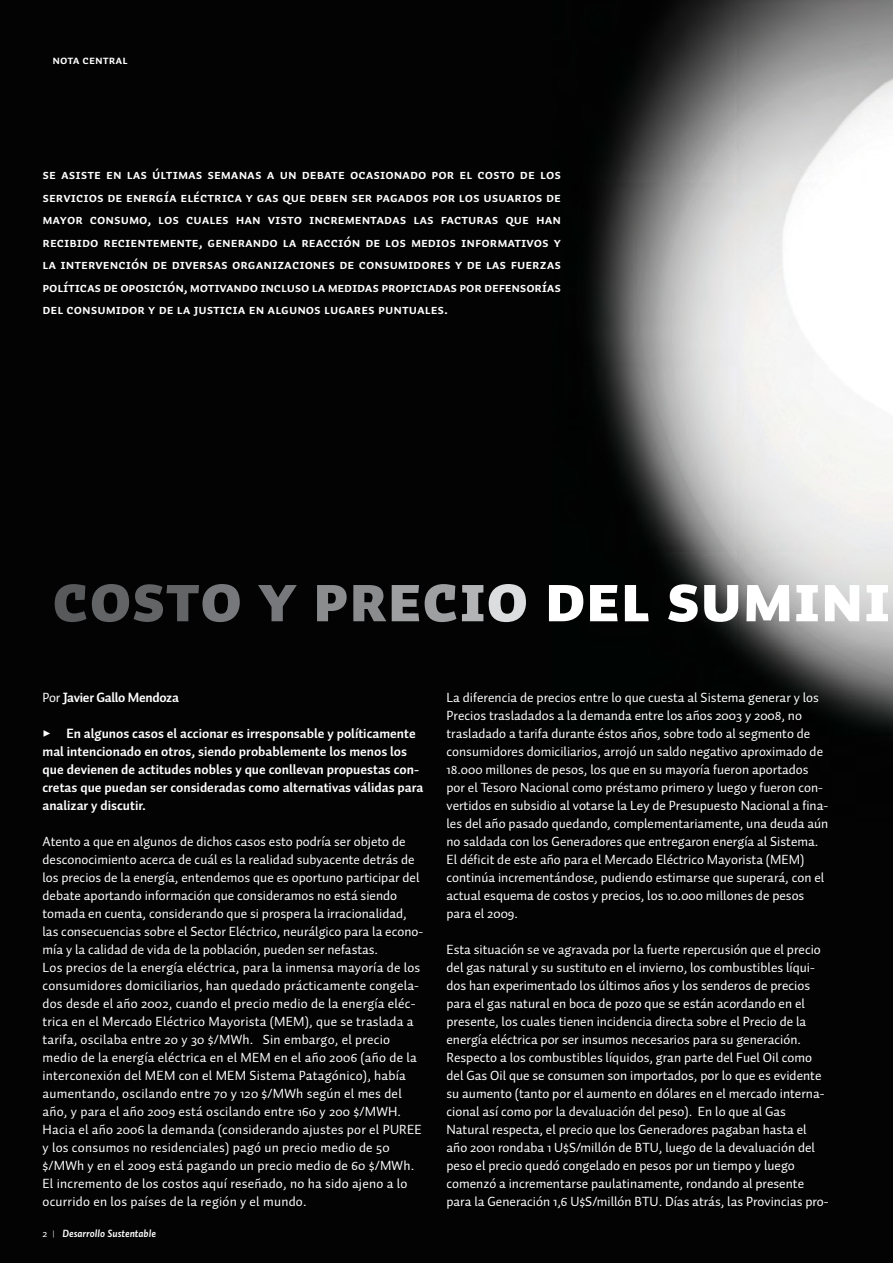
<style>
.page{position:relative;width:893px;height:1263px;background:#fff}
.page>*{position:absolute;margin:0;border:0;box-sizing:border-box;transform-origin:0 0}
.t1{font:67.5px "Auto 1 Black Sm Cp";color:#fff}
.t2{font:13.5px/18px "Auto 1";color:#fff}
.t3{font:13.5px/22.5px "Auto 1 Bold Sm Cp";color:#fff;text-align:justify}
.t4{font:700 13.5px/18px "Auto 1";color:#fff}
.t5{font:700 13.5px "Auto 1";letter-spacing:-.02em;color:#fff}
.t6{font:12px "Auto 1 Bold Sm Cp";color:#fff}
.t7{font:italic 700 10.5px "Auto 1";color:#fff}
.s1{color:#58595b}
.s2{color:#636466}
.s3{color:#77787b}
.s4{color:#8a8c8e}
.s5{color:#9d9fa1}
.s6{color:#b2b4b6}
.s7{color:#dcddde}
.s8{font-weight:400}
.s9{font-family:"FF Dingbests";font-weight:400}
.s10{font-weight:400;font-style:normal}
.s11{font-weight:400;font-style:normal;font-size:7.5px}
</style>
<div class="page">
<img style="left:0;top:0;width:893px;height:1263px">
<p class="t6" style="left:52px;top:53px;width:77px">nota central</p>
<p class="t3" style="left:43px;top:163px;width:520px">Se asiste en las últimas semanas a un debate ocasionado por el costo de los servicios de energía eléctrica y gas que deben ser pagados por los usuarios de mayor consumo, los cuales han visto incrementadas las facturas que han recibido recientemente, generando la reacción de los medios informativos y la intervención de diversas organizaciones de consumidores y de las fuerzas políticas de oposición, motivando incluso la medidas propiciadas por defensorías del consumidor y de la Justicia en algunos lugares puntuales.</p>
<h1 class="t1" style="left:52px;top:558px;width:840px"><span class="s1">C</span><span class="s2">OST</span><span class="s3">O Y</span> <span class="s4">PR</span><span class="s5">EC</span><span class="s6">I</span><span class="s7">O</span> DEL SUMINI</h1>
<p class="t5" style="left:43px;top:692px;width:138px"><span class="s8">Por</span> Javier Gallo Mendoza</p>
<p class="t4" style="left:43px;top:726px;width:382px"><span class="s9">&gt;</span> En algunos casos el accionar es irresponsable y políticamente mal intencionado en otros, siendo probablemente los menos los que devienen de actitudes nobles y que conllevan propuestas con&shy;cretas que puedan ser consideradas como alternativas válidas para analizar y discutir.</p>
<p class="t2" style="left:43px;top:834px;width:382px">Atento a que en algunos de dichos casos esto podría ser objeto de desconocimiento acerca de cuál es la realidad subyacente detrás de los precios de la energía, entendemos que es oportuno participar del debate aportando información que consideramos no está siendo tomada en cuenta, considerando que si prospera la irracionalidad, las consecuencias sobre el Sector Eléctrico, neurálgico para la econo&shy;mía y la calidad de vida de la población, pueden ser nefastas.<br>Los precios de la energía eléctrica, para la inmensa mayoría de los consumidores domiciliarios, han quedado prácticamente congela&shy;dos desde el año 2002, cuando el precio medio de la energía eléc&shy;trica en el Mercado Eléctrico Mayorista (MEM), que se traslada a tarifa, oscilaba entre 20 y 30 $/MWh. Sin embargo, el precio medio de la energía eléctrica en el MEM en el año 2006 (año de la interconexión del MEM con el MEM Sistema Patagónico), había aumentando, oscilando entre 70 y 120 $/MWh según el mes del año, y para el año 2009 está oscilando entre 160 y 200 $/MWH.<br>Hacia el año 2006 la demanda (considerando ajustes por el PUREE y los consumos no residenciales) pagó un precio medio de 50 $/MWh y en el 2009 está pagando un precio medio de 60 $/MWh.<br>El incremento de los costos aquí reseñado, no ha sido ajeno a lo ocurrido en los países de la región y el mundo.</p>
<p class="t7" style="left:43px;top:1230px;width:115px"><span class="s10">2</span> <span class="s11">|</span> Desarrollo Sustentable</p>
<p class="t2" style="left:446px;top:690px;width:383px">La diferencia de precios entre lo que cuesta al Sistema generar y los Precios trasladados a la demanda entre los años 2003 y 2008, no trasladado a tarifa durante éstos años, sobre todo al segmento de consumidores domiciliarios, arrojó un saldo negativo aproximado de 18.000 millones de pesos, los que en su mayoría fueron aportados por el Tesoro Nacional como préstamo primero y luego y fueron con&shy;vertidos en subsidio al votarse la Ley de Presupuesto Nacional a fina&shy;les del año pasado quedando, complementariamente, una deuda aún no saldada con los Generadores que entregaron energía al Sistema.<br>El déficit de este año para el Mercado Eléctrico Mayorista (MEM) continúa incrementándose, pudiendo estimarse que superará, con el actual esquema de costos y precios, los 10.000 millones de pesos para el 2009.</p>
<p class="t2" style="left:446px;top:942px;width:384px">Esta situación se ve agravada por la fuerte repercusión que el precio del gas natural y su sustituto en el invierno, los combustibles líqui&shy;dos han experimentado los últimos años y los senderos de precios para el gas natural en boca de pozo que se están acordando en el presente, los cuales tienen incidencia directa sobre el Precio de la energía eléctrica por ser insumos necesarios para su generación.<br>Respecto a los combustibles líquidos, gran parte del Fuel Oil como del Gas Oil que se consumen son importados, por lo que es evidente su aumento (tanto por el aumento en dólares en el mercado interna&shy;cional así como por la devaluación del peso). En lo que al Gas Natural respecta, el precio que los Generadores pagaban hasta el año 2001 rondaba 1 U$S/millón de BTU, luego de la devaluación del peso el precio quedó congelado en pesos por un tiempo y luego comenzó a incrementarse paulatinamente, rondando al presente para la Generación 1,6 U$S/millón BTU. Días atrás, las Provincias pro-</p>
</div>
